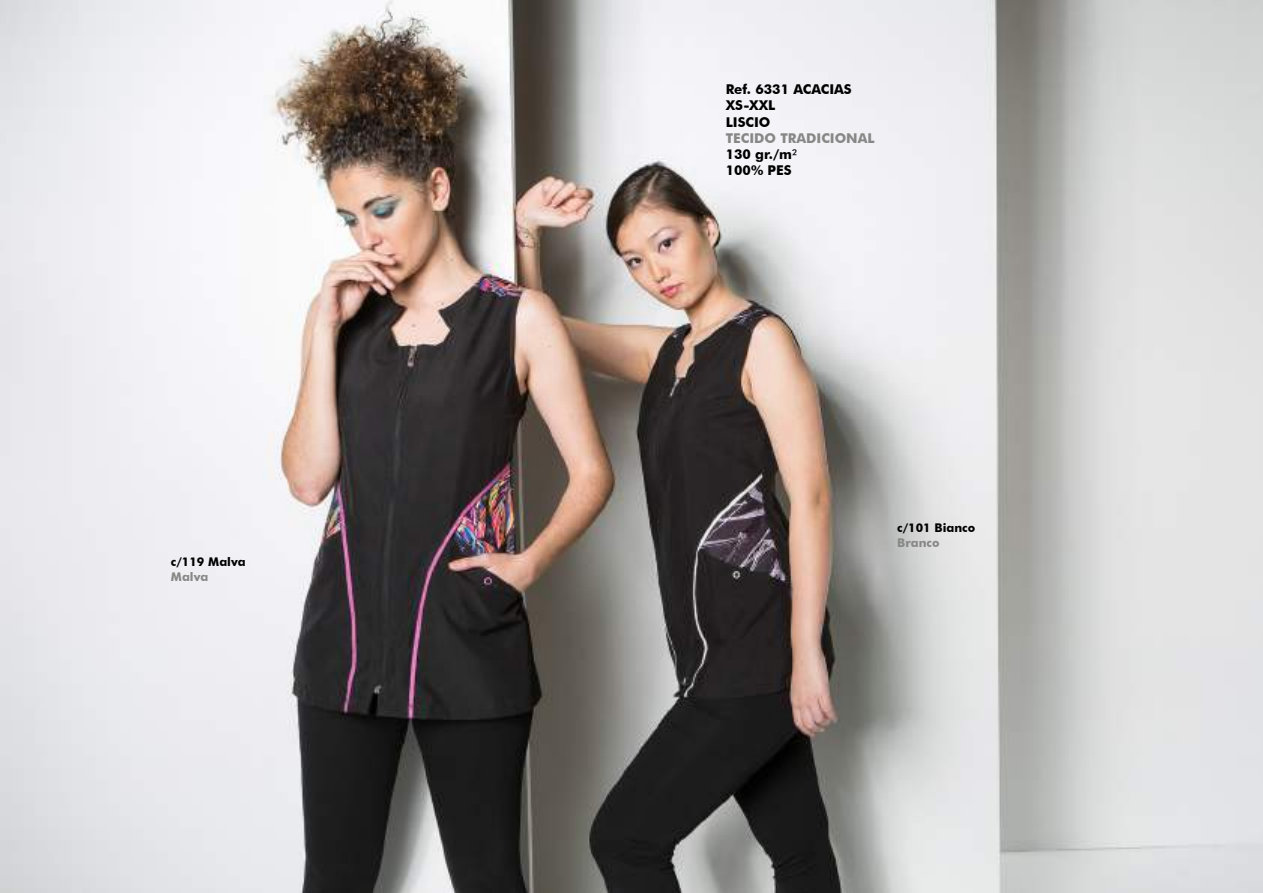
<style>
.page{position:relative;width:1263px;height:893px;background:#fff}
.page>*{position:absolute;margin:0;border:0;box-sizing:border-box;transform-origin:0 0}
.t1{font:700 13.5px/16.2px "Futura BT";color:#878786}
.t2{font:700 13.5px/16.2px "Futura BT";color:#000}
.t3{font:700 12px "Futura BT";color:#000}
.t4{font:700 12px "Futura BT";color:#878786}
.s1{color:#000}
.s2{font-weight:500;color:#000}
</style>
<div class="page">
<img style="left:0;top:0;width:1263px;height:893px">
<p class="t3" style="left:171px;top:555px;width:76px">c/119 Malva</p>
<p class="t4" style="left:171px;top:569px;width:39px">Malva</p>
<p class="t2" style="left:726px;top:81px;width:127px">Ref. 6331 ACACIAS<br>XS-XXL<br>LISCIO</p>
<p class="t1" style="left:726px;top:130px;width:150px">TECIDO TRADICIONAL<br><span class="s1">130 gr./m</span><span class="s2">²<br></span><span class="s1">100% PES</span></p>
<p class="t3" style="left:897px;top:521px;width:79px">c/101 Bianco</p>
<p class="t4" style="left:897px;top:535px;width:44px">Branco</p>
</div>
